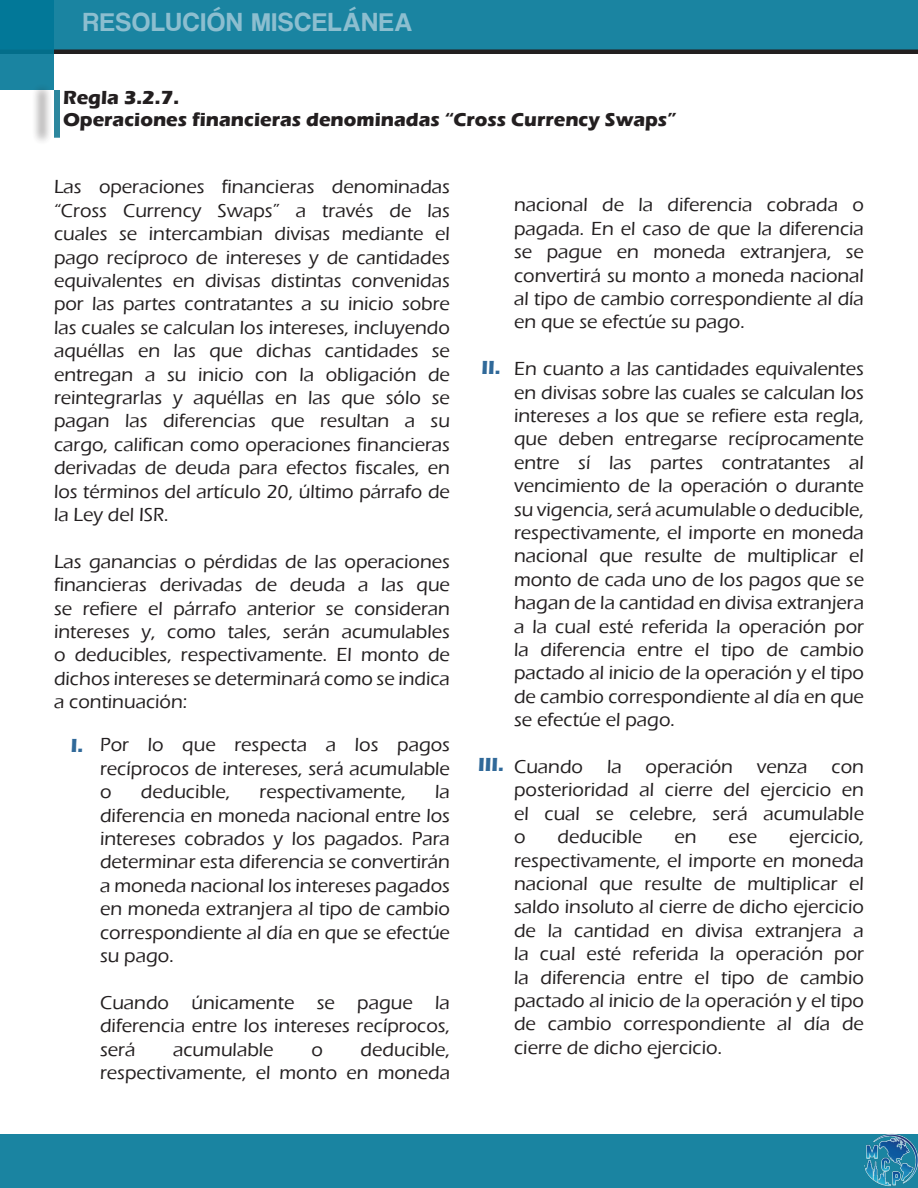
<style>
.page{position:relative;width:918px;height:1188px;background:#fff}
.page>*{position:absolute;margin:0;border:0;box-sizing:border-box;transform-origin:0 0}
.t1{font:27px "Coolvetica Rg";letter-spacing:.05em;color:#9ac5d5}
.t2{font:500 19.5px/23.4px "Eras ITC";color:#231f20;text-align:justify}
.t3{font:700 19.5px "Eras ITC";color:#231f20}
.t4{font:700 19.5px "Eras ITC";color:#306999}
</style>
<div class="page">
<div style="left:0;top:0;width:918px;height:54px;background:#1a84a1"></div>
<div style="left:0;top:1134px;width:918px;height:54px;background:#1a84a1"></div>
<hr style="left:0;top:50px;width:918px;height:4px;background:#231f20">
<img style="left:864px;top:1134px;width:54px;height:53px">
<svg style="left:0;top:0;width:54px;height:90px;background:#0b7c9a"></svg>
<div style="left:31px;top:82px;width:22px;height:63px;background:#231f20;opacity:.5"></div>
<div style="left:54px;top:93px;width:6px;height:42px;background:#2d879e"></div>
<h1 class="t1" style="left:83px;top:6px;width:331px">RESOLUCIÓN MISCELÁNEA</h1>
<p class="t3" style="left:63px;top:86px;width:118px">Regla 3.2.7.</p>
<p class="t3" style="left:63px;top:108px;width:615px">Operaciones financieras denominadas “Cross Currency Swaps”</p>
<p class="t2" style="left:54px;top:175px;width:398px">Las operaciones financieras denominadas “Cross Currency Swaps” a través de las cuales se intercambian divisas mediante el pago recíproco de intereses y de cantidades equivalentes en divisas distintas convenidas por las partes contratantes a su inicio sobre las cuales se calculan los intereses, incluyendo aquéllas en las que dichas cantidades se entregan a su inicio con la obligación de reintegrarlas y aquéllas en las que sólo se pagan las diferencias que resultan a su cargo, califican como operaciones financieras derivadas de deuda para efectos fiscales, en los términos del artículo 20, último párrafo de la Ley del ISR.</p>
<p class="t2" style="left:54px;top:550px;width:398px">Las ganancias o pérdidas de las operaciones financieras derivadas de deuda a las que se refiere el párrafo anterior se consideran intereses y, como tales, serán acumulables o deducibles, respectivamente. El monto de dichos intereses se determinará como se indica a continuación:</p>
<p class="t4" style="left:71px;top:734px;width:14px">I.</p>
<p class="t2" style="left:100px;top:733px;width:351px">Por lo que respecta a los pagos recíprocos de intereses, será acumulable o</p>
<p class="t2" style="left:141px;top:780px;width:91px">deducible,</p>
<p class="t2" style="left:260px;top:780px;width:148px">respectivamente,</p>
<p class="t2" style="left:100px;top:780px;width:351px;text-indent:335px">la diferencia en moneda nacional entre los intereses cobrados y los pagados. Para determinar esta diferencia se convertirán a moneda nacional los intereses pagados en moneda extranjera al tipo de cambio correspondiente al día en que se efectúe su pago.</p>
<p class="t2" style="left:100px;top:991px;width:351px">Cuando únicamente se pague la diferencia entre los intereses recíprocos, será</p>
<p class="t2" style="left:100px;top:1038px;width:351px;text-align:right">deducible,<br>respectivamente, el monto en moneda</p>
<p class="t2" style="left:173px;top:1038px;width:102px">acumulable</p>
<p class="t2" style="left:311px;top:1038px;width:13px">o</p>
<p class="t4" style="left:481px;top:356px;width:21px">II.</p>
<p class="t4" style="left:478px;top:754px;width:27px">III.</p>
<p class="t2" style="left:514px;top:193px;width:351px">nacional de la diferencia cobrada o pagada. En el caso de que la diferencia se pague en moneda extranjera, se convertirá su monto a moneda nacional al tipo de cambio correspondiente al día en que se efectúe su pago.</p>
<p class="t2" style="left:514px;top:357px;width:351px">En cuanto a las cantidades equivalentes en divisas sobre las cuales se calculan los intereses a los que se refiere esta regla, que deben entregarse recíprocamente entre sí las partes contratantes al vencimiento de la operación o durante su vigencia, será acumulable o deducible, respectivamente, el importe en moneda nacional que resulte de multiplicar el monto de cada uno de los pagos que se hagan de la cantidad en divisa extranjera a la cual esté referida la operación por la diferencia entre el tipo de cambio pactado al inicio de la operación y el tipo de cambio correspondiente al día en que se efectúe el pago.</p>
<p class="t2" style="left:514px;top:755px;width:351px">Cuando la operación venza con posterioridad al cierre del ejercicio en el cual se celebre, será acumulable o</p>
<p class="t2" style="left:514px;top:825px;width:351px;text-indent:275px">ejercicio, respectivamente, el importe en moneda nacional que resulte de multiplicar el saldo insoluto al cierre de dicho ejercicio de la cantidad en divisa extranjera a la cual esté referida la operación por la diferencia entre el tipo de cambio pactado al inicio de la operación y el tipo de cambio correspondiente al día de cierre de dicho ejercicio.</p>
<p class="t2" style="left:558px;top:825px;width:86px">deducible</p>
<p class="t2" style="left:675px;top:825px;width:24px">en</p>
<p class="t2" style="left:729px;top:825px;width:30px">ese</p>
</div>
